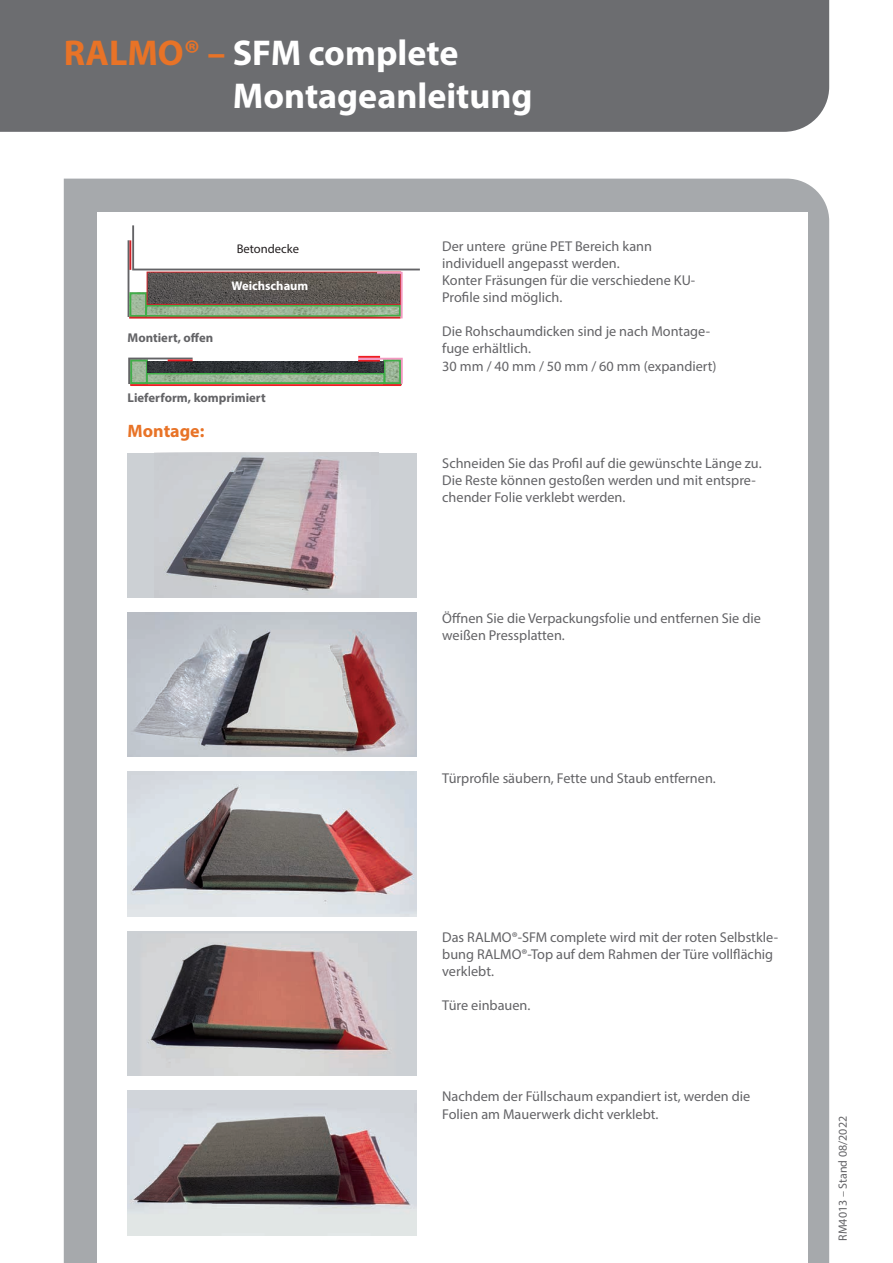
<style>
.page{position:relative;width:893px;height:1263px;background:#fff}
.page>*{position:absolute;margin:0;border:0;box-sizing:border-box;transform-origin:0 0}
.t1{font:700 36px/43.2px "Myriad Pro";color:#fff}
.t2{font:700 18px "Myriad Pro";color:#e87327}
.t3{font:14.25px/17.1px "Myriad Pro";color:#636366}
.t4{font:700 12.75px "Myriad Pro";color:#636366}
.t5{font:700 12.6px "Myriad Pro";color:#fff}
.t6{font:12.6px "Myriad Pro";color:#231f20}
.t7{font:12px "Myriad Pro";color:#636366}
.s1{color:#e87327}
</style>
<div class="page">
<div style="left:64px;top:179px;width:765px;height:1084px;background:#a6a9ac"></div>
<div style="left:98px;top:213px;width:710px;height:1050px;background:#fff"></div>
<div style="left:0;top:0;width:829px;height:132px;background:#6c6d70"></div>
<img style="left:128px;top:612px;width:289px;height:145px">
<img style="left:128px;top:772px;width:289px;height:144px">
<div style="left:128px;top:931px;width:289px;height:145px;background:#ccd0d4"></div>
<img style="left:147px;top:942px;width:243px;height:134px">
<img style="left:128px;top:1091px;width:289px;height:144px">
<div style="left:128px;top:453px;width:289px;height:144px;background:#ccd0d4"></div>
<img style="left:164px;top:457px;width:199px;height:134px">
<hr style="left:128px;top:240px;width:1px;height:77px;background:#636366">
<hr style="left:129px;top:240px;width:2px;height:30px;background:#d1232a">
<div style="left:129px;top:292px;width:18px;height:25px;border:2px solid #40ae49"></div>
<hr style="left:129px;top:317px;width:272px;height:2px;background:#d1232a">
<svg style="left:131px;top:225px;width:289px;height:94px"></svg>
<img style="left:194px;top:361px;width:162px;height:20px">
<div style="left:146px;top:373px;width:239px;height:11px;border:2px solid #40ae49"></div>
<hr style="left:130px;top:384px;width:271px;height:2px;background:#ee1d23">
<svg style="left:128px;top:357px;width:66px;height:29px;background:#748068"></svg>
<hr style="left:168px;top:359px;width:25px;height:2px;background:#ee1d23">
<svg style="left:356px;top:357px;width:47px;height:29px"></svg>
<hr style="left:358px;top:356px;width:22px;height:2px;background:#ee1d23">
<h1 class="t1" style="left:233px;top:30px;width:301px;text-indent:-169px"><span class="s1">RALMO® –</span> SFM complete<br>Montageanleitung</h1>
<p class="t4" style="left:128px;top:329px;width:87px">Montiert, offen</p>
<p class="t6" style="left:237px;top:241px;width:64px">Betondecke</p>
<p class="t5" style="left:231px;top:278px;width:79px">Weichschaum</p>
<p class="t4" style="left:128px;top:389px;width:140px">Lieferform, komprimiert</p>
<p class="t2" style="left:128px;top:419px;width:78px">Montage:</p>
<p class="t3" style="left:442px;top:237px;width:255px">Der untere grüne PET Bereich kann individuell angepasst werden.<br>Konter Fräsungen für die verschiedene KU-<br>Profile sind möglich.</p>
<p class="t3" style="left:442px;top:323px;width:276px">Die Rohschaumdicken sind je nach Montage&shy;fuge erhältlich.<br>30 mm / 40 mm / 50 mm / 60 mm (expandiert)</p>
<p class="t3" style="left:442px;top:454px;width:321px">Schneiden Sie das Profil auf die gewünschte Länge zu.<br>Die Reste können gestoßen werden und mit entspre&shy;chender Folie verklebt werden.</p>
<p class="t3" style="left:442px;top:609px;width:320px">Öffnen Sie die Verpackungsfolie und entfernen Sie die weißen Pressplatten.</p>
<p class="t3" style="left:442px;top:769px;width:275px">Türprofile säubern, Fette und Staub entfernen.</p>
<p class="t3" style="left:442px;top:928px;width:337px">Das RALMO®-SFM complete wird mit der roten Selbstkle&shy;bung RALMO®-Top auf dem Rahmen der Türe vollflächig verklebt.</p>
<p class="t3" style="left:442px;top:997px;width:90px">Türe einbauen.</p>
<p class="t3" style="left:442px;top:1088px;width:310px">Nachdem der Füllschaum expandiert ist, werden die<br>Folien am Mauerwerk dicht verklebt.</p>
<p class="t7" style="left:835px;top:1240px;width:126px;rotate:-90deg">RM4013 – Stand 08/2022</p>
</div>
